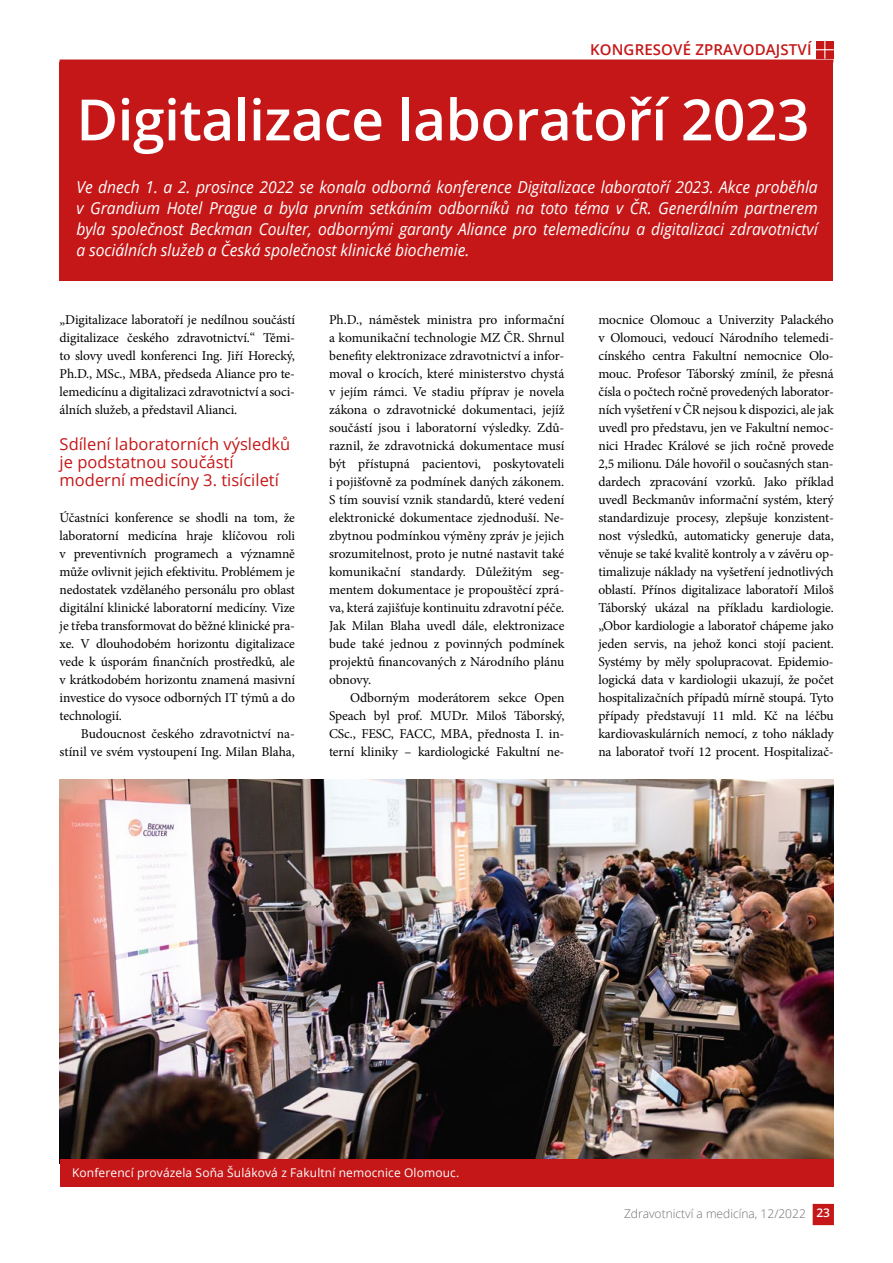
<style>
.page{position:relative;width:893px;height:1263px;background:#fff}
.page>*{position:absolute;margin:0;border:0;box-sizing:border-box;transform-origin:0 0}
.t1{font:600 57px "Open Sans";letter-spacing:-.01em;color:#fff}
.t2{font:italic 16.5px/21px "Open Sans";letter-spacing:-.005em;color:#fff;text-align:justify;scale:.95 1}
.t3{font:16.5px/18px "Open Sans";color:#c51718}
.t4{font:600 15px "Open Sans";letter-spacing:.01em;color:#c51718}
.t5{font:13.5px/18px "Minion Pro";letter-spacing:-.01em;color:#000;text-align:justify}
.t6{font:12px "Open Sans";letter-spacing:.01em;color:#fff}
.t7{font:300 12px "Open Sans";color:#706f6f}
.s1{font-weight:600;color:#fff}
</style>
<div class="page">
<img style="left:60px;top:780px;width:774px;height:383px">
<div style="left:813px;top:1204px;width:21px;height:21px;background:#c51718"></div>
<svg style="left:816px;top:41px;width:18px;height:18px"></svg>
<hr style="left:60px;top:60px;width:773px;height:3px;background:#c51718">
<div style="left:60px;top:63px;width:773px;height:218px;background:#c51718"></div>
<div style="left:60px;top:1159px;width:773px;height:27px;background:#c51718"></div>
<p class="t4" style="left:590px;top:40px;width:223px">KONGRESOVÉ ZPRAVODAJSTVÍ</p>
<h1 class="t1" style="left:76px;top:81px;width:735px">Digitalizace laboratoří 2023</h1>
<p class="t2" style="left:76px;top:176px;width:782px">Ve dnech 1. a 2. prosince 2022 se konala odborná konference Digitalizace laboratoří 2023. Akce proběhla v Grandium Hotel Prague a byla prvním setkáním odborníků na toto téma v ČR. Generálním partnerem byla společnost Beckman Coulter, odbornými garanty Aliance pro telemedicínu a digitalizaci zdravotnictví a sociálních služeb a Česká společnost klinické biochemie.</p>
<p class="t5" style="left:60px;top:311px;width:237px">„Digitalizace laboratoří je nedílnou součástí digitalizace českého zdravotnictví.“ Těmi&shy;to slovy uvedl konferenci Ing. Jiří Horecký, Ph.D., MSc., MBA, předseda Aliance pro te&shy;lemedicínu a digitalizaci zdravotnictví a soci&shy;álních služeb, a představil Alianci.</p>
<p class="t3" style="left:60px;top:435px;width:232px">Sdílení laboratorních výsledků je podstatnou součástí moderní medicíny 3. tisíciletí</p>
<p class="t5" style="left:60px;top:509px;width:237px">Účastníci konference se shodli na tom, že laboratorní medicína hraje klíčovou roli v preventivních programech a významně může ovlivnit jejich efektivitu. Problémem je nedostatek vzdělaného personálu pro oblast digitální klinické laboratorní medicíny. Vize je třeba transformovat do běžné klinické pra&shy;xe. V dlouhodobém horizontu digitalizace vede k úsporám finančních prostředků, ale v krátkodobém horizontu znamená masivní investice do vysoce odborných IT týmů a do technologií.</p>
<p class="t5" style="left:60px;top:725px;width:237px;text-align:right">Budoucnost českého zdravotnictví na&shy;stínil ve svém vystoupení Ing. Milan Blaha,</p>
<p class="t5" style="left:329px;top:311px;width:237px">Ph.D., náměstek ministra pro informační a komunikační technologie MZ ČR. Shrnul benefity elektronizace zdravotnictví a infor&shy;moval o krocích, které ministerstvo chystá v jejím rámci. Ve stadiu příprav je novela zákona o zdravotnické dokumentaci, jejíž součástí jsou i laboratorní výsledky. Zdů&shy;raznil, že zdravotnická dokumentace musí být přístupná pacientovi, poskytovateli i pojišťovně za podmínek daných zákonem.<br>S tím souvisí vznik standardů, které vedení elektronické dokumentace zjednoduší. Ne&shy;zbytnou podmínkou výměny zpráv je jejich srozumitelnost, proto je nutné nastavit také komunikační standardy. Důležitým seg&shy;mentem dokumentace je propouštěcí zprá&shy;va, která zajišťuje kontinuitu zdravotní péče.<br>Jak Milan Blaha uvedl dále, elektronizace bude také jednou z povinných podmínek projektů financovaných z Národního plánu obnovy.</p>
<p class="t5" style="left:329px;top:689px;width:237px;text-indent:21px">Odborným moderátorem sekce Open Speach byl prof. MUDr. Miloš Táborský, CSc., FESC, FACC, MBA, přednosta I. in&shy;terní kliniky – kardiologické Fakultní ne-</p>
<p class="t5" style="left:598px;top:311px;width:237px">mocnice Olomouc a Univerzity Palackého v Olomouci, vedoucí Národního telemedi&shy;cínského centra Fakultní nemocnice Olo&shy;mouc. Profesor Táborský zmínil, že přesná čísla o počtech ročně provedených laborator&shy;ních vyšetření v ČR nejsou k dispozici, ale jak uvedl pro představu, jen ve Fakultní nemoc&shy;nici Hradec Králové se jich ročně provede 2,5 milionu. Dále hovořil o současných stan&shy;dardech zpracování vzorků. Jako příklad uvedl Beckmanův informační systém, který standardizuje procesy, zlepšuje konzistent&shy;nost výsledků, automaticky generuje data, věnuje se také kvalitě kontroly a v závěru op&shy;timalizuje náklady na vyšetření jednotlivých oblastí. Přínos digitalizace laboratoří Miloš Táborský ukázal na příkladu kardiologie. „Obor kardiologie a laboratoř chápeme jako jeden servis, na jehož konci stojí pacient.<br>Systémy by měly spolupracovat. Epidemio&shy;logická data v kardiologii ukazují, že počet hospitalizačních případů mírně stoupá. Tyto případy představují 11 mld. Kč na léčbu kardiovaskulárních nemocí, z toho náklady na laboratoř tvoří 12 procent. Hospitalizač-</p>
<p class="t6" style="left:72px;top:1164px;width:389px">Konferencí provázela Soňa Šuláková z Fakultní nemocnice Olomouc.</p>
<p class="t7" style="left:624px;top:1205px;width:208px">Zdravotnictví a medicína, 12/2022 <span class="s1">23</span></p>
</div>
